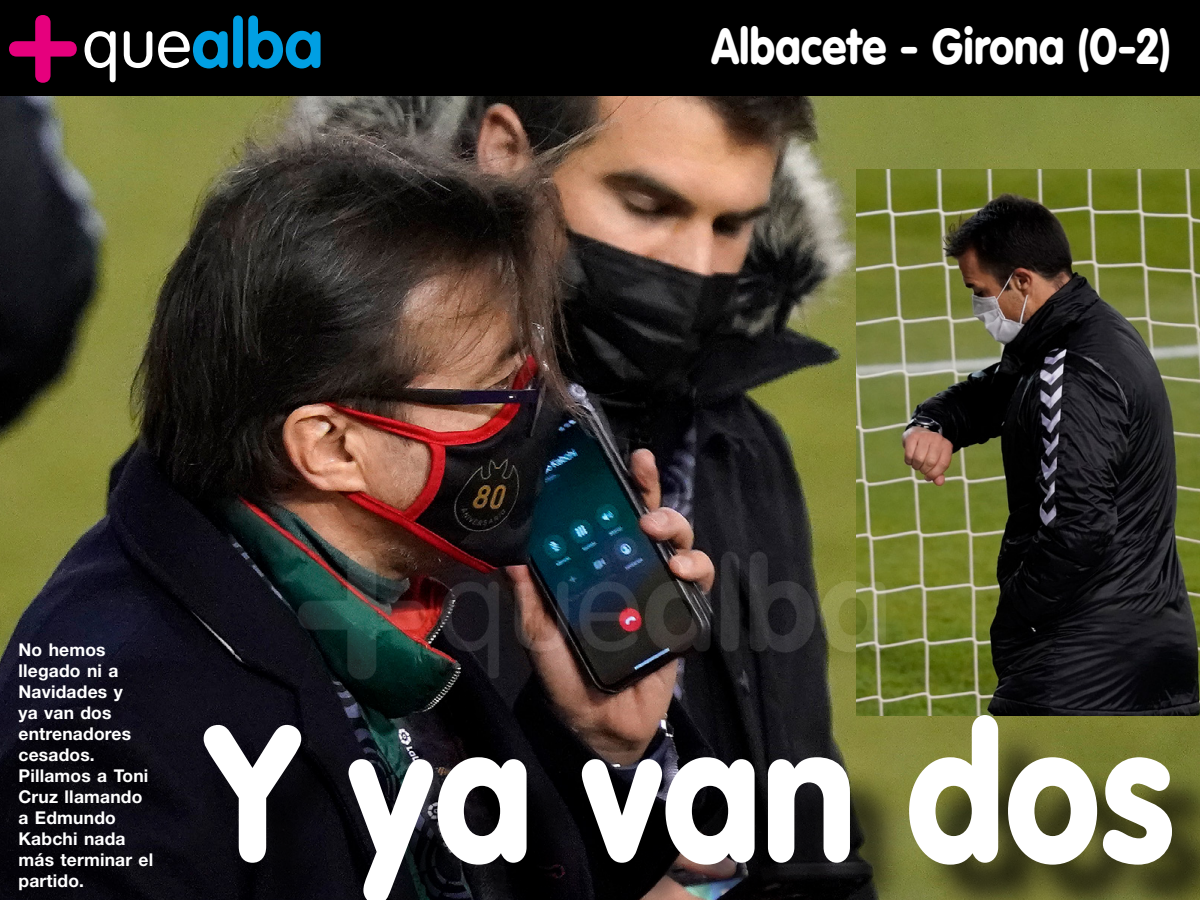
<style>
.page{position:relative;width:1200px;height:900px;background:#000}
.page>*{position:absolute;margin:0;border:0;box-sizing:border-box;transform-origin:0 0}
.t1{font:900 190.35px "VAG Rounded Std";letter-spacing:.01em;color:#fff;scale:.89 1}
.t2{font:900 49.5px "VAG Rounded Std";letter-spacing:.01em;color:#fff;scale:.89 1}
.t3{font:700 17.7px/21px "Helvetica Neue LT Std";letter-spacing:.01em;color:#fff}
</style>
<div class="page">
<img style="left:0;top:96px;width:1200px;height:804px">
<img style="left:856px;top:169px;width:344px;height:546px">
<svg style="left:85px;top:15px;width:236px;height:67px"></svg>
<svg style="left:9px;top:15px;width:68px;height:68px"></svg>
<img style="left:284px;top:540px;width:632px;height:159px">
<div style="left:212px;top:723px;width:988px;height:177px;background:#000;opacity:.75"></div>
<h2 class="t2" style="left:711px;top:16px;width:518px">Albacete - Girona (0-2)</h2>
<p class="t3" style="left:19px;top:639px;width:136px">No hemos llegado ni a<br>Navidades y<br>ya van dos entrenadores cesados.<br>Pillamos a Toni<br>Cruz llamando a Edmundo<br>Kabchi nada más terminar el partido.</p>
<h1 class="t1" style="left:207px;top:679px;width:1088px">Y ya van dos</h1>
</div>
